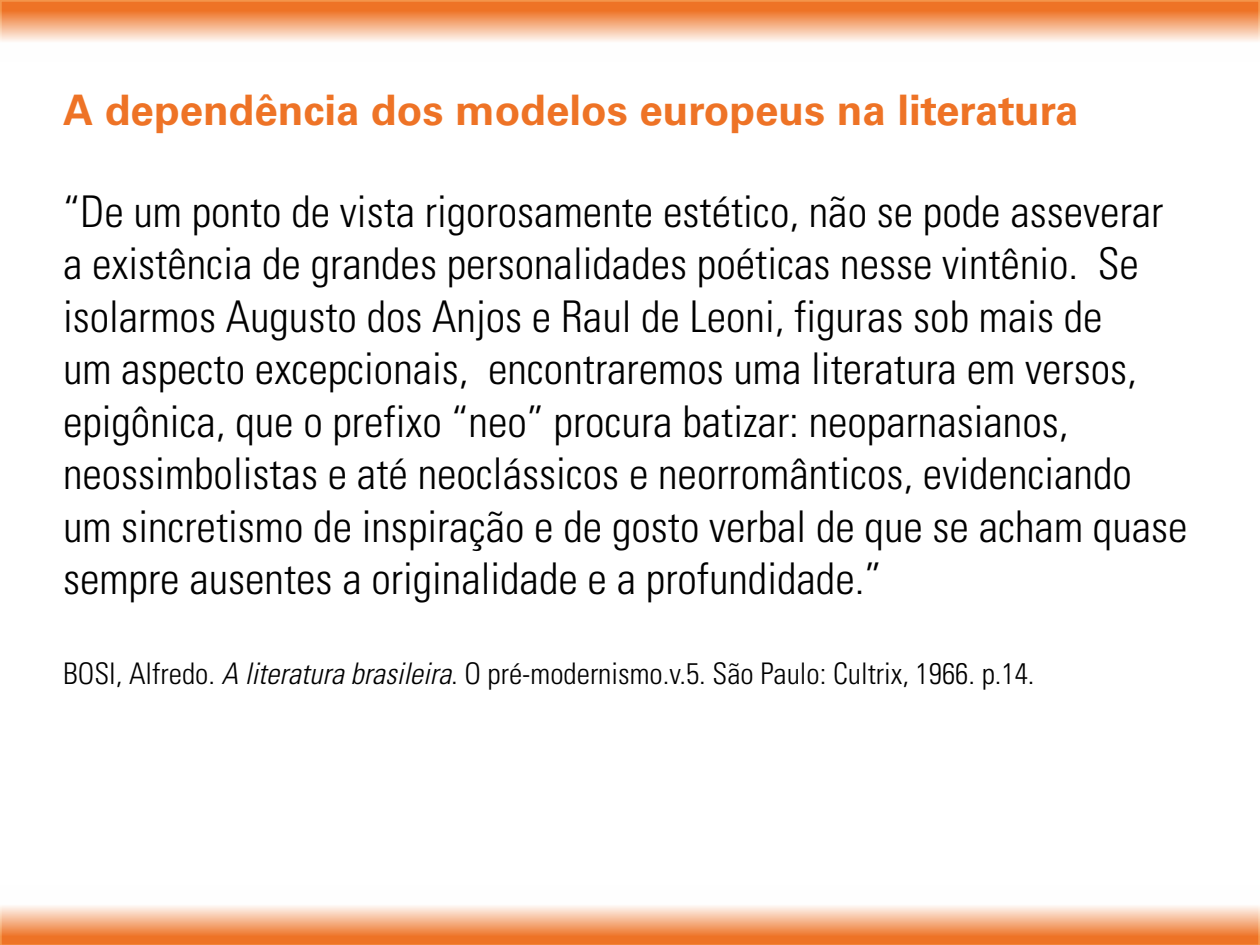
<style>
.page{position:relative;width:1260px;height:945px;background:#fff}
.page>*{position:absolute;margin:0;border:0;box-sizing:border-box;transform-origin:0 0}
.t1{font:300 condensed 43.75px/52.5px "Univers LT Std";color:#000}
.t2{font:700 42px "Univers LT Std";color:#ee7326}
.t3{font:300 condensed 29.75px "Univers LT Std";color:#000}
.s1{font-style:italic}
</style>
<div class="page">
<svg style="left:0;top:0;width:1260px;height:42px;background:#f4a675"></svg>
<svg style="left:0;top:906px;width:1260px;height:39px;background:#f4a676"></svg>
<p class="t2" style="left:63px;top:85px;width:1017px">A dependência dos modelos europeus na literatura</p>
<p class="t1" style="left:63px;top:185px;width:1126px">“De um ponto de vista rigorosamente estético, não se pode asseverar a existência de grandes personalidades poéticas nesse vintênio. Se isolarmos Augusto dos Anjos e Raul de Leoni, figuras sob mais de<br>um aspecto excepcionais, encontraremos uma literatura em versos, epigônica, que o prefixo “neo” procura batizar: neoparnasianos, neossimbolistas e até neoclássicos e neorromânticos, evidenciando um sincretismo de inspiração e de gosto verbal de que se acham quase sempre ausentes a originalidade e a profundidade.”</p>
<p class="t3" style="left:63px;top:656px;width:973px">BOSI, Alfredo. <span class="s1">A literatura brasileira</span>. O pré-modernismo.v.5. São Paulo: Cultrix, 1966. p.14.</p>
</div>
